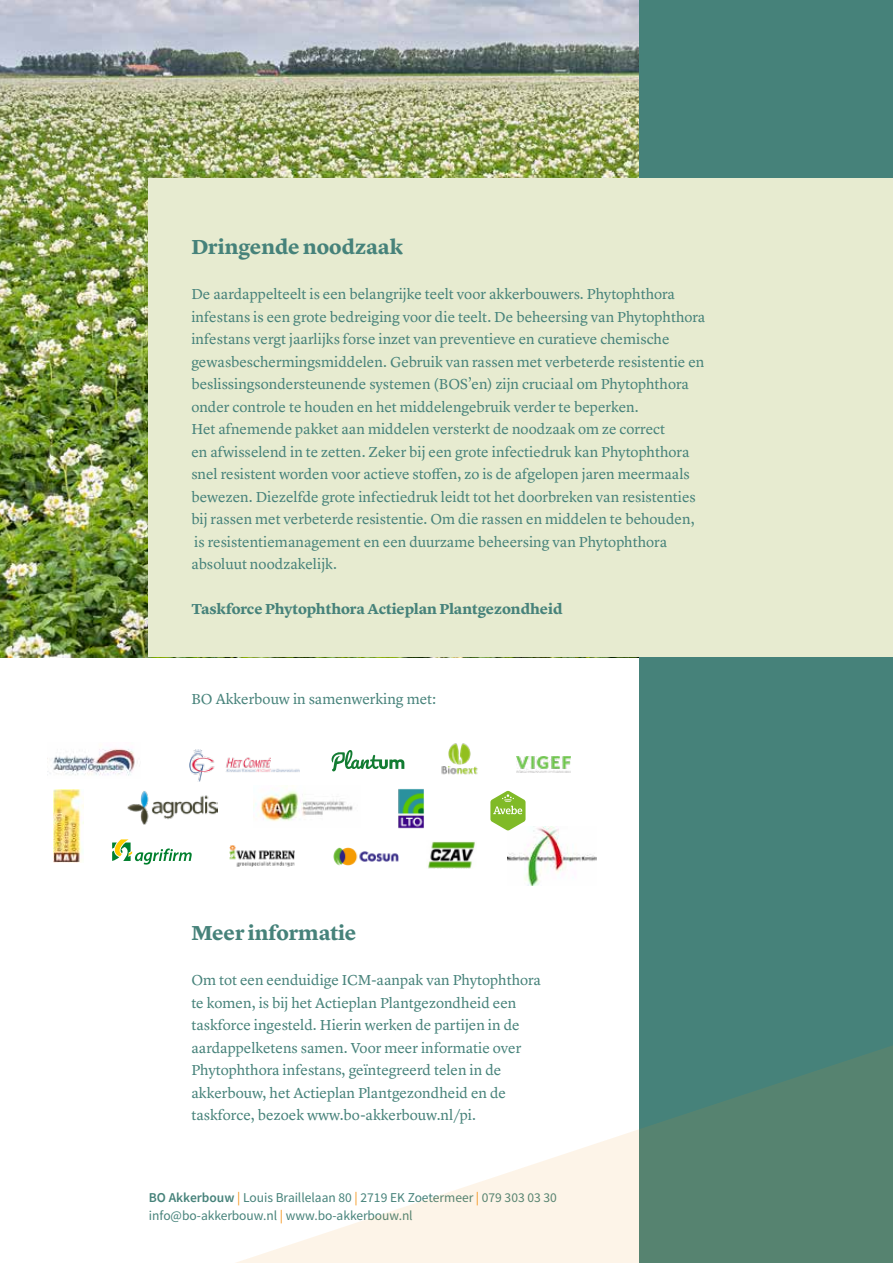
<style>
.page{position:relative;width:893px;height:1263px;background:#fff}
.page>*{position:absolute;margin:0;border:0;box-sizing:border-box;transform-origin:0 0}
.t1{font:700 21px "Lyon Text";color:#46827a}
.t2{font:15px/22.5px "Lyon Text";color:#46827a}
.t3{font:700 15px "Lyon Text";letter-spacing:-.005em;color:#46827a}
.t4{font:13.5px/18px "Source Sans Variable";color:#46827a}
.s1{font-family:"Source Sans Pro";font-weight:600}
.s2{color:#f39317}
</style>
<div class="page">
<img style="left:0;top:0;width:640px;height:657px">
<div style="left:640px;top:0;width:253px;height:200px;background:#46827a"></div>
<div style="left:640px;top:657px;width:253px;height:606px;background:#46827a"></div>
<div style="left:149px;top:179px;width:744px;height:478px;background:#e7ebd0"></div>
<img style="left:128px;top:791px;width:42px;height:33px">
<img style="left:47px;top:748px;width:88px;height:28px">
<svg style="left:112px;top:839px;width:58px;height:25px"></svg>
<img style="left:54px;top:789px;width:30px;height:73px">
<svg style="left:170px;top:742px;width:723px;height:521px"></svg>
<h1 class="t1" style="left:191px;top:231px;width:213px">Dringende noodzaak</h1>
<p class="t2" style="left:191px;top:282px;width:516px">De aardappelteelt is een belangrijke teelt voor akkerbouwers. Phytophthora infestans is een grote bedreiging voor die teelt. De beheersing van Phytophthora infestans vergt jaarlijks forse inzet van preventieve en curatieve chemische gewasbeschermingsmiddelen. Gebruik van rassen met verbeterde resistentie en beslissingsondersteunende systemen (BOS’en) zijn cruciaal om Phytophthora onder controle te houden en het middelengebruik verder te beperken.<br>Het afnemende pakket aan middelen versterkt de noodzaak om ze correct<br>en afwisselend in te zetten. Zeker bij een grote infectiedruk kan Phytophthora snel resistent worden voor actieve stoffen, zo is de afgelopen jaren meermaals bewezen. Diezelfde grote infectiedruk leidt tot het doorbreken van resistenties bij rassen met verbeterde resistentie. Om die rassen en middelen te behouden, is resistentiemanagement en een duurzame beheersing van Phytophthora absoluut noodzakelijk.</p>
<p class="t3" style="left:191px;top:597px;width:373px">Taskforce Phytophthora Actieplan Plantgezondheid</p>
<p class="t2" style="left:191px;top:687px;width:246px">BO Akkerbouw in samenwerking met:</p>
<h1 class="t1" style="left:191px;top:916px;width:167px">Meer informatie</h1>
<p class="t2" style="left:191px;top:967px;width:351px">Om tot een eenduidige ICM-aanpak van Phytophthora te komen, is bij het Actieplan Plantgezondheid een taskforce ingesteld. Hierin werken de partijen in de aardappelketens samen. Voor meer informatie over Phytophthora infestans, geïntegreerd telen in de akkerbouw, het Actieplan Plantgezondheid en de taskforce, bezoek www.bo-akkerbouw.nl/pi.</p>
<p class="t4" style="left:149px;top:1189px;width:410px"><span class="s1">BO Akkerbouw</span> <span class="s2">|</span> Louis Braillelaan 80 <span class="s2">|</span> 2719 EK Zoetermeer <span class="s2">|</span> 079 303 03 30 info@bo-akkerbouw.nl <span class="s2">|</span> www.bo-akkerbouw.nl</p>
</div>
